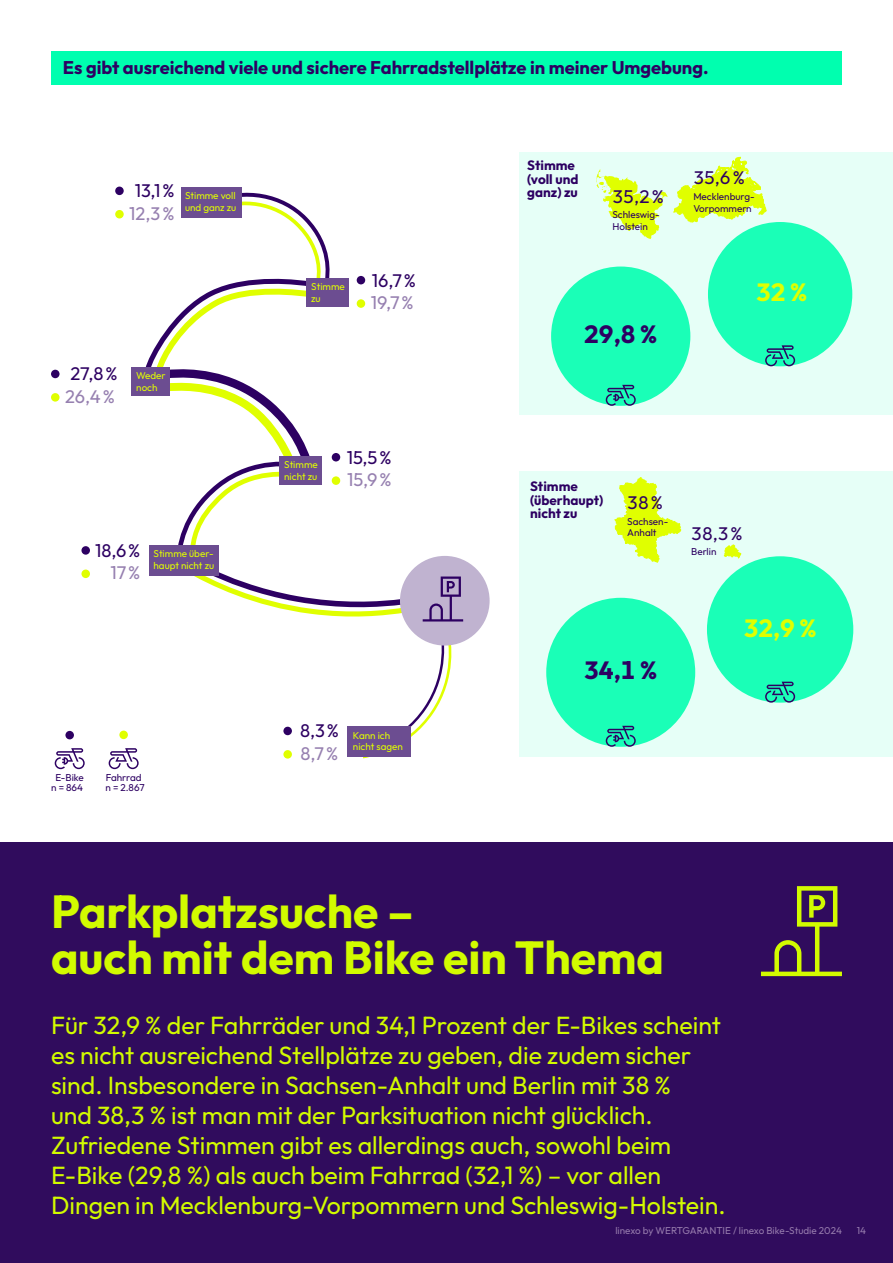
<style>
.page{position:relative;width:893px;height:1263px;background:#fff}
.page>*{position:absolute;margin:0;border:0;box-sizing:border-box;transform-origin:0 0}
.t1{font:700 46.2px/46.2px "Outfit";color:#d2fb00}
.t2{font:24.9px/30px "Outfit";color:#d2fb00}
.t3{font:700 24.9px "Outfit";color:#2d0062}
.t4{font:700 24.9px "Outfit";color:#e0ff00}
.t5{font:700 18.3px "Outfit";color:#2d0062}
.t6{font:18.3px "Outfit";color:#2d0062}
.t7{font:18.3px "Outfit";color:#9680b0}
.t8{font:700 13.5px/13.5px "Outfit";color:#2d0062}
.t9{font:9.9px/11.9px "Outfit";color:#e0ff00}
.t10{font:9.9px/11.9px "Outfit";color:#2d0062}
.t11{font:9.9px "Outfit";color:#9479ab}
</style>
<div class="page">
<div style="left:0;top:842px;width:893px;height:421px;background:#300c5d"></div>
<div style="left:520px;top:471px;width:373px;height:285px;background:#e6fff7"></div>
<div style="left:520px;top:152px;width:373px;height:263px;background:#e6fff7"></div>
<div style="left:51px;top:51px;width:790px;height:33px;background:#00ffaf"></div>
<div style="left:400px;top:556px;width:90px;height:89px;background:#c0b3d0;border-radius:50%"></div>
<div style="left:181px;top:187px;width:61px;height:30px;background:#6c4d91"></div>
<div style="left:51px;top:370px;width:9px;height:8px;background:#2d0062;border-radius:50%"></div>
<div style="left:51px;top:393px;width:9px;height:9px;background:#e0ff00;border-radius:50%"></div>
<div style="left:81px;top:546px;width:9px;height:9px;background:#2d0062;border-radius:50%"></div>
<div style="left:81px;top:569px;width:9px;height:9px;background:#e0ff00;border-radius:50%"></div>
<svg style="left:596px;top:157px;width:171px;height:82px"></svg>
<svg style="left:724px;top:544px;width:17px;height:14px"></svg>
<svg style="left:614px;top:477px;width:67px;height:86px"></svg>
<div style="left:707px;top:556px;width:146px;height:147px;background:#1affb7;border-radius:50%"></div>
<svg style="left:765px;top:682px;width:30px;height:21px"></svg>
<div style="left:546px;top:598px;width:149px;height:149px;background:#1affb7;border-radius:50%"></div>
<svg style="left:606px;top:726px;width:30px;height:21px"></svg>
<div style="left:708px;top:222px;width:144px;height:144px;background:#1affb7;border-radius:50%"></div>
<svg style="left:765px;top:345px;width:30px;height:21px"></svg>
<div style="left:551px;top:267px;width:139px;height:139px;background:#1affb7;border-radius:50%"></div>
<svg style="left:606px;top:385px;width:30px;height:21px"></svg>
<svg style="left:55px;top:748px;width:30px;height:21px"></svg>
<div style="left:65px;top:731px;width:9px;height:8px;background:#2d0062;border-radius:50%"></div>
<svg style="left:109px;top:188px;width:354px;height:581px"></svg>
<svg style="left:761px;top:886px;width:81px;height:90px"></svg>
<p class="t5" style="left:63px;top:55px;width:647px">Es gibt ausreichend viele und sichere Fahrradstellplätze in meiner Umgebung.</p>
<p class="t6" style="left:135px;top:179px;width:41px">13,1%</p>
<p class="t7" style="left:129px;top:201px;width:47px">12,3%</p>
<p class="t9" style="left:185px;top:190px;width:53px">Stimme voll und ganz zu</p>
<p class="t6" style="left:71px;top:362px;width:48px">27,8%</p>
<p class="t7" style="left:65px;top:384px;width:51px">26,4%</p>
<p class="t9" style="left:136px;top:370px;width:31px">Weder noch</p>
<p class="t6" style="left:95px;top:539px;width:47px">18,6%</p>
<p class="t7" style="left:111px;top:561px;width:31px">17%</p>
<p class="t9" style="left:154px;top:548px;width:62px">Stimme über&shy;haupt nicht zu</p>
<p class="t9" style="left:311px;top:281px;width:35px">Stimme zu</p>
<p class="t6" style="left:372px;top:269px;width:46px">16,7%</p>
<p class="t7" style="left:371px;top:291px;width:44px">19,7%</p>
<p class="t9" style="left:284px;top:459px;width:35px">Stimme nicht zu</p>
<p class="t6" style="left:347px;top:446px;width:46px">15,5%</p>
<p class="t7" style="left:347px;top:468px;width:46px">15,9%</p>
<p class="t10" style="left:51px;top:772px;width:34px;line-height:9.9px;text-align:center">E-Bike n = 864</p>
<p class="t10" style="left:106px;top:772px;width:41px;line-height:9.9px">Fahrrad n = 2.867</p>
<p class="t6" style="left:300px;top:719px;width:40px">8,3%</p>
<p class="t7" style="left:300px;top:741px;width:39px">8,7%</p>
<p class="t9" style="left:353px;top:729px;width:52px">Kann ich nicht sagen</p>
<p class="t8" style="left:527px;top:159px;width:53px">Stimme (voll und ganz) zu</p>
<p class="t6" style="left:612px;top:184px;width:53px">35,2%</p>
<p class="t10" style="left:612px;top:209px;width:49px">Schleswig-<br>Holstein</p>
<p class="t3" style="left:584px;top:318px;width:74px">29,8 %</p>
<p class="t6" style="left:693px;top:166px;width:53px">35,6%</p>
<p class="t10" style="left:693px;top:191px;width:63px">Mecklenburg-<br>Vorpommern</p>
<p class="t4" style="left:756px;top:276px;width:53px">32 %</p>
<p class="t8" style="left:530px;top:481px;width:75px">Stimme (überhaupt) nicht zu</p>
<p class="t6" style="left:627px;top:491px;width:37px">38%</p>
<p class="t10" style="left:627px;top:515px;width:42px">Sachsen-<br>Anhalt</p>
<p class="t6" style="left:691px;top:522px;width:53px">38,3%</p>
<p class="t10" style="left:691px;top:546px;width:27px">Berlin</p>
<p class="t3" style="left:584px;top:654px;width:74px">34,1 %</p>
<p class="t4" style="left:744px;top:611px;width:74px">32,9 %</p>
<h1 class="t1" style="left:51px;top:891px;width:614px">Parkplatzsuche –<br>auch mit dem Bike ein Thema</h1>
<p class="t2" style="left:51px;top:1011px;width:676px">Für 32,9 % der Fahrräder und 34,1 Prozent der E-Bikes scheint es nicht ausreichend Stellplätze zu geben, die zudem sicher sind. Insbesondere in Sachsen-Anhalt und Berlin mit 38 %<br>und 38,3 % ist man mit der Parksituation nicht glücklich.<br>Zufriedene Stimmen gibt es allerdings auch, sowohl beim E-Bike (29,8 %) als auch beim Fahrrad (32,1 %) – vor allen Dingen in Mecklenburg-Vorpommern und Schleswig-Holstein.</p>
<p class="t11" style="left:615px;top:1224px;width:228px">linexo by WERTGARANTIE / linexo Bike-Studie 2024</p>
<p class="t11" style="left:857px;top:1224px;width:11px">14</p>
</div>
